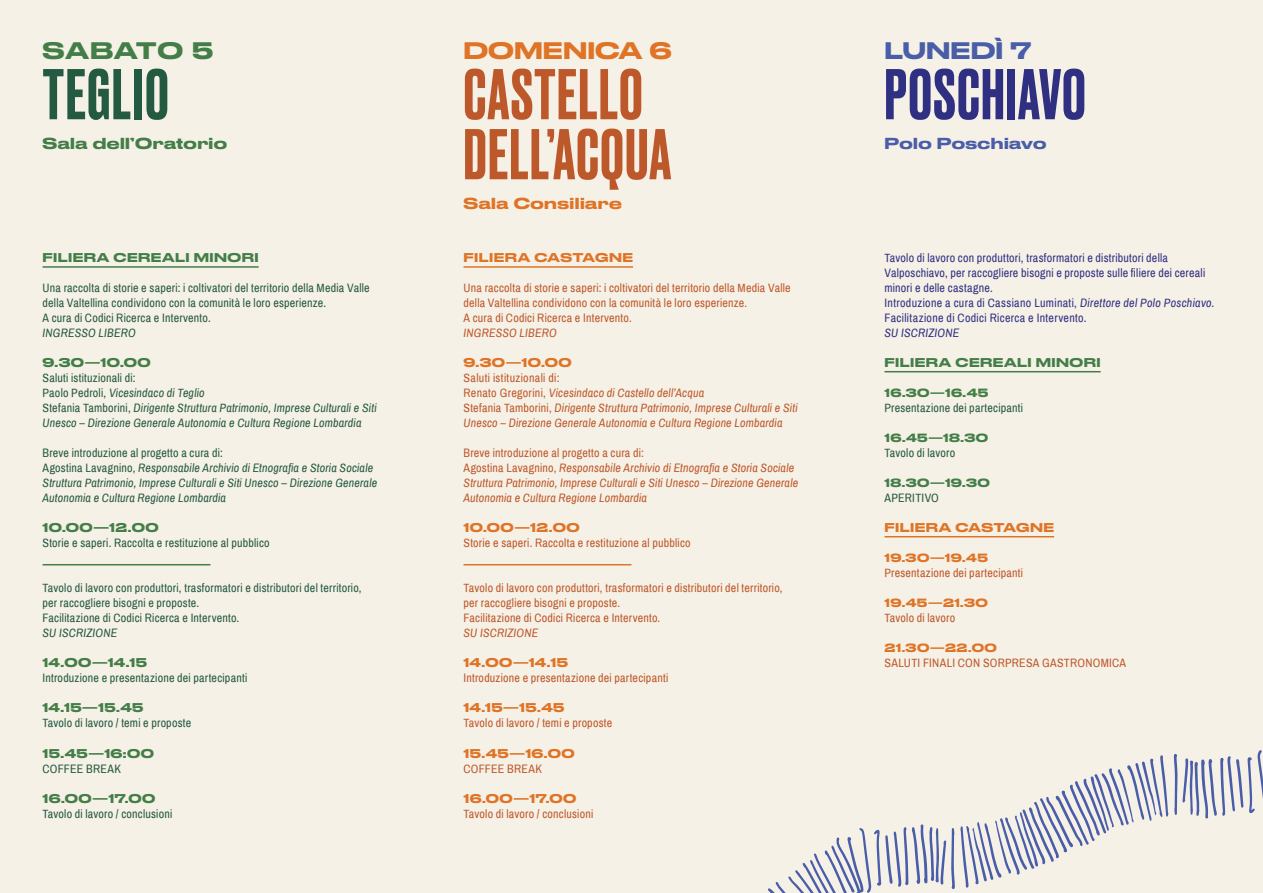
<style>
.page{position:relative;width:1263px;height:893px;background:#f6f1e6}
.page>*{position:absolute;margin:0;border:0;box-sizing:border-box;transform-origin:0 0}
.t1{font:500 67.5px "Druk";letter-spacing:.02em;color:#bd582b}
.t2{font:500 67.5px "Druk";letter-spacing:.02em;color:#303083}
.t3{font:500 67.5px "Druk";letter-spacing:.025em;color:#245942}
.t4{font:500 expanded 22.5px "Druk";color:#df7427}
.t5{font:500 expanded 22.5px "Druk";color:#4a5da9}
.t6{font:500 expanded 22.5px "Druk";letter-spacing:.035em;color:#437e48}
.t7{font:500 expanded 15px "Druk";letter-spacing:.03em;color:#437e48}
.t8{font:500 expanded 15px "Druk";letter-spacing:.03em;color:#df7427}
.t9{font:500 expanded 15px "Druk";letter-spacing:.025em;color:#4a5da9}
.t10{font:12px/15px "Archivo Narrow";letter-spacing:.02em;color:#bd582b}
.t11{font:12px/15px "Archivo Narrow";letter-spacing:.02em;color:#245942}
.t12{font:italic 12px/15px "Archivo Narrow";letter-spacing:.015em;color:#bd582b}
.t13{font:italic 12px/15px "Archivo Narrow";letter-spacing:.015em;color:#245942}
.t14{font:12px/15px "Archivo Narrow";letter-spacing:.02em;color:#303083}
.t15{font:500 expanded 12px "Druk";letter-spacing:.035em;color:#437e48}
.t16{font:500 expanded 12px "Druk";letter-spacing:.035em;color:#df7427}
.t17{font:italic 12px "Archivo Narrow";letter-spacing:.02em;color:#303083}
.t18{font:500 expanded 11.25px "Druk";letter-spacing:.035em;color:#437e48}
.t19{font:500 expanded 11.25px "Druk";letter-spacing:.035em;color:#df7427}
.s1{font-style:normal}
.s2{font-style:italic}
</style>
<div class="page">
<hr style="left:43px;top:266px;width:216px;height:2px;background:#437e48">
<hr style="left:43px;top:564px;width:167px;height:1px;background:#437e48">
<hr style="left:463px;top:266px;width:170px;height:2px;background:#df7427">
<hr style="left:463px;top:564px;width:168px;height:1px;background:#df7427">
<hr style="left:884px;top:371px;width:217px;height:1px;background:#437e48">
<hr style="left:884px;top:536px;width:170px;height:1px;background:#df7427">
<svg style="left:1174px;top:750px;width:89px;height:68px"></svg>
<svg style="left:768px;top:755px;width:400px;height:138px"></svg>
<p class="t6" style="left:43px;top:32px;width:172px">SABATO 5</p>
<p class="t3" style="left:43px;top:48px;width:128px">TEGLIO</p>
<p class="t7" style="left:43px;top:131px;width:186px">Sala dell’Oratorio</p>
<p class="t15" style="left:43px;top:248px;width:218px">FILIERA CEREALI MINORI</p>
<p class="t11" style="left:43px;top:281px;width:329px">Una raccolta di storie e saperi: i coltivatori del territorio della Media Valle della Valtellina condividono con la comunità le loro esperienze.</p>
<p class="t11" style="left:43px;top:311px;width:170px">A cura di Codici Ricerca e Intervento.</p>
<p class="t13" style="left:43px;top:326px;width:95px">INGRESSO LIBERO</p>
<p class="t15" style="left:43px;top:353px;width:110px">9.30—10.00</p>
<p class="t11" style="left:43px;top:371px;width:95px">Saluti istituzionali di:</p>
<p class="t13" style="left:43px;top:386px;width:164px"><span class="s1">Paolo Pedroli,</span> Vicesindaco di Teglio</p>
<p class="t13" style="left:43px;top:401px;width:335px"><span class="s1">Stefania Tamborini,</span> Dirigente Struttura Patrimonio, Imprese Culturali e Siti<br>Unesco <span class="s1">–</span> Direzione Generale Autonomia e Cultura Regione Lombardia</p>
<p class="t11" style="left:43px;top:446px;width:182px">Breve introduzione al progetto a cura di:</p>
<p class="t13" style="left:43px;top:461px;width:336px"><span class="s1">Agostina Lavagnino,</span> Responsabile Archivio di Etnografia e Storia Sociale<br>Struttura Patrimonio, Imprese Culturali e Siti Unesco – Direzione Generale<br>Autonomia e Cultura Regione Lombardia</p>
<p class="t15" style="left:43px;top:518px;width:118px">10.00—12.00</p>
<p class="t11" style="left:43px;top:536px;width:229px">Storie e saperi. Raccolta e restituzione al pubblico</p>
<p class="t11" style="left:43px;top:581px;width:321px">Tavolo di lavoro con produttori, trasformatori e distributori del territorio, per raccogliere bisogni e proposte.</p>
<p class="t11" style="left:43px;top:611px;width:198px">Facilitazione di Codici Ricerca e Intervento.</p>
<p class="t13" style="left:43px;top:626px;width:76px">SU ISCRIZIONE</p>
<p class="t15" style="left:43px;top:653px;width:106px">14.00—14.15</p>
<p class="t11" style="left:43px;top:671px;width:206px">Introduzione e presentazione dei partecipanti</p>
<p class="t15" style="left:43px;top:698px;width:102px">14.15—15.45</p>
<p class="t11" style="left:43px;top:716px;width:150px">Tavolo di lavoro / temi e proposte</p>
<p class="t15" style="left:43px;top:743px;width:113px">15.45—16:00</p>
<p class="t11" style="left:43px;top:761px;width:80px">COFFEE BREAK</p>
<p class="t15" style="left:43px;top:788px;width:114px">16.00—17.00</p>
<p class="t11" style="left:43px;top:806px;width:131px">Tavolo di lavoro / conclusioni</p>
<p class="t4" style="left:463px;top:32px;width:210px">DOMENICA 6</p>
<p class="t1" style="left:463px;top:48px;width:181px">CASTELLO</p>
<p class="t1" style="left:463px;top:108px;width:209px">DELL’ACQUA</p>
<p class="t8" style="left:463px;top:191px;width:160px">Sala Consiliare</p>
<p class="t16" style="left:463px;top:248px;width:171px">FILIERA CASTAGNE</p>
<p class="t10" style="left:463px;top:281px;width:329px">Una raccolta di storie e saperi: i coltivatori del territorio della Media Valle della Valtellina condividono con la comunità le loro esperienze.</p>
<p class="t10" style="left:463px;top:311px;width:170px">A cura di Codici Ricerca e Intervento.</p>
<p class="t12" style="left:463px;top:326px;width:95px">INGRESSO LIBERO</p>
<p class="t16" style="left:463px;top:353px;width:110px">9.30—10.00</p>
<p class="t10" style="left:463px;top:371px;width:97px">Saluti istituzionali di:</p>
<p class="t12" style="left:463px;top:386px;width:242px"><span class="s1">Renato Gregorini,</span> Vicesindaco di Castello dell’Acqua</p>
<p class="t12" style="left:463px;top:401px;width:335px"><span class="s1">Stefania Tamborini,</span> Dirigente Struttura Patrimonio, Imprese Culturali e Siti<br>Unesco <span class="s1">–</span> Direzione Generale Autonomia e Cultura Regione Lombardia</p>
<p class="t10" style="left:463px;top:446px;width:182px">Breve introduzione al progetto a cura di:</p>
<p class="t12" style="left:463px;top:461px;width:336px"><span class="s1">Agostina Lavagnino,</span> Responsabile Archivio di Etnografia e Storia Sociale<br>Struttura Patrimonio, Imprese Culturali e Siti Unesco – Direzione Generale<br>Autonomia e Cultura Regione Lombardia</p>
<p class="t16" style="left:463px;top:518px;width:118px">10.00—12.00</p>
<p class="t10" style="left:463px;top:536px;width:229px">Storie e saperi. Raccolta e restituzione al pubblico</p>
<p class="t10" style="left:463px;top:581px;width:321px">Tavolo di lavoro con produttori, trasformatori e distributori del territorio, per raccogliere bisogni e proposte.</p>
<p class="t10" style="left:463px;top:611px;width:198px">Facilitazione di Codici Ricerca e Intervento.</p>
<p class="t12" style="left:463px;top:626px;width:76px">SU ISCRIZIONE</p>
<p class="t16" style="left:463px;top:653px;width:106px">14.00—14.15</p>
<p class="t10" style="left:463px;top:671px;width:206px">Introduzione e presentazione dei partecipanti</p>
<p class="t16" style="left:463px;top:698px;width:102px">14.15—15.45</p>
<p class="t10" style="left:463px;top:716px;width:150px">Tavolo di lavoro / temi e proposte</p>
<p class="t16" style="left:463px;top:743px;width:113px">15.45—16.00</p>
<p class="t10" style="left:463px;top:761px;width:80px">COFFEE BREAK</p>
<p class="t16" style="left:463px;top:788px;width:114px">16.00—17.00</p>
<p class="t10" style="left:463px;top:806px;width:131px">Tavolo di lavoro / conclusioni</p>
<p class="t5" style="left:884px;top:32px;width:148px">LUNEDÌ 7</p>
<p class="t2" style="left:884px;top:48px;width:203px">POSCHIAVO</p>
<p class="t9" style="left:884px;top:131px;width:163px">Polo Poschiavo</p>
<p class="t14" style="left:884px;top:251px;width:322px">Tavolo di lavoro con produttori, trasformatori e distributori della<br>Valposchiavo, per raccogliere bisogni e proposte sulle filiere dei cereali minori e delle castagne.</p>
<p class="t14" style="left:884px;top:296px;width:331px">Introduzione a cura di Cassiano Luminati, <span class="s2">Direttore del Polo Poschiavo</span>.</p>
<p class="t14" style="left:884px;top:311px;width:204px">Facilitazione di Codici Ricerca e Intervento.</p>
<p class="t17" style="left:884px;top:326px;width:76px">SU ISCRIZIONE</p>
<p class="t15" style="left:884px;top:353px;width:218px">FILIERA CEREALI MINORI</p>
<p class="t18" style="left:884px;top:384px;width:105px">16.30—16.45</p>
<p class="t11" style="left:884px;top:401px;width:140px">Presentazione dei partecipanti</p>
<p class="t18" style="left:884px;top:429px;width:105px">16.45—18.30</p>
<p class="t11" style="left:884px;top:446px;width:72px">Tavolo di lavoro</p>
<p class="t18" style="left:884px;top:474px;width:107px">18.30—19.30</p>
<p class="t11" style="left:884px;top:491px;width:56px">APERITIVO</p>
<p class="t16" style="left:884px;top:518px;width:171px">FILIERA CASTAGNE</p>
<p class="t19" style="left:884px;top:549px;width:105px">19.30—19.45</p>
<p class="t10" style="left:884px;top:566px;width:140px">Presentazione dei partecipanti</p>
<p class="t19" style="left:884px;top:594px;width:105px">19.45—21.30</p>
<p class="t10" style="left:884px;top:611px;width:72px">Tavolo di lavoro</p>
<p class="t19" style="left:884px;top:639px;width:114px">21.30—22.00</p>
<p class="t10" style="left:884px;top:656px;width:243px">SALUTI FINALI CON SORPRESA GASTRONOMICA</p>
</div>
